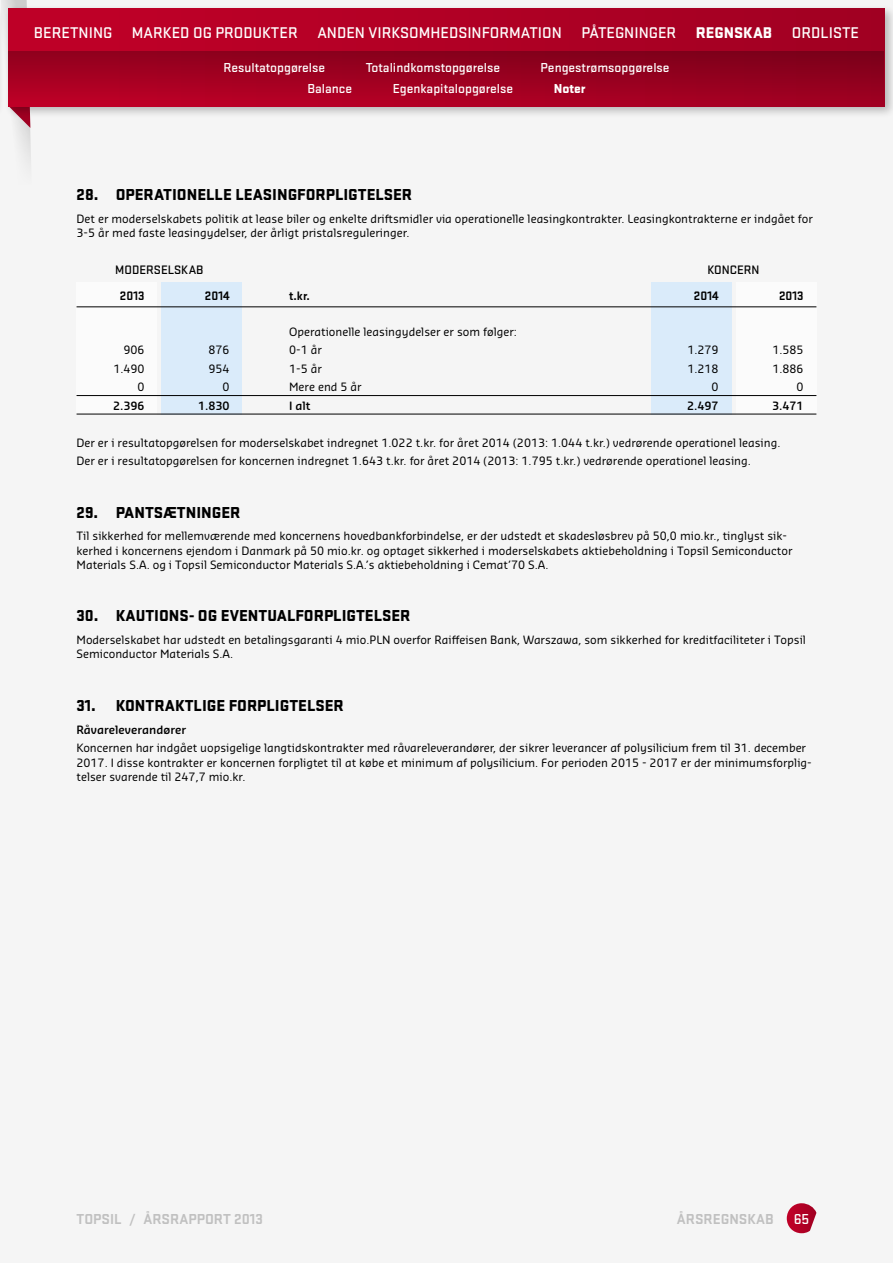
<style>
.page{position:relative;width:893px;height:1263px;background:#f5f5f5}
.page>*{position:absolute;margin:0;border:0;box-sizing:border-box;transform-origin:0 0}
.t1{font:900 16.5px "Stratum 2";color:#000}
.t2{font:500 16.2px "Stratum 2";color:#fff}
.t3{font:700 15px "Stratum 2";color:#c0c0c0}
.t4{font:500 15px "Stratum 2";color:#fff}
.t5{font:500 13.5px "Stratum 2";color:#fff}
.t6{font:900 13.5px "Stratum 2";color:#fff}
.t7{font:700 12.75px "Stratum 2";color:#000}
.t8{font:500 12.75px "Stratum 2";color:#000}
.t9{font:11.25px/14.2px "Sansa Soft Pro";color:#000}
.t10{font:600 11.25px "Sansa Soft Pro";color:#000}
.s1{font-weight:900}
</style>
<div class="page">
<div style="left:77px;top:282px;width:80px;height:132px;background:#fbfbfb"></div>
<div style="left:651px;top:282px;width:80px;height:132px;background:#daebfa"></div>
<div style="left:162px;top:282px;width:80px;height:132px;background:#daebfa"></div>
<div style="left:736px;top:282px;width:80px;height:132px;background:#fbfbfb"></div>
<hr style="left:77px;top:306px;width:739px;height:1px;background:#000">
<hr style="left:77px;top:395px;width:739px;height:1px;background:#000">
<hr style="left:77px;top:414px;width:739px;height:1px;background:#000">
<svg style="left:787px;top:1203px;width:29px;height:30px"></svg>
<svg style="left:2px;top:0;width:29px;height:163px"></svg>
<hr style="left:0;top:5px;width:4px;height:114px;background:#f0f0f0">
<div style="left:5px;top:5px;width:888px;height:114px;background:#000;opacity:.25"></div>
<div style="left:9px;top:9px;width:875px;height:97px;background:linear-gradient(to right,#c10028,#a10022)"></div>
<div style="left:9px;top:51px;width:875px;height:51px;background:linear-gradient(to bottom,#85001b,#af0024)"></div>
<h2 class="t2" style="left:34px;top:22px;width:827px">BERETNING MARKED OG PRODUKTER ANDEN VIRKSOMHEDSINFORMATION PÅTEGNINGER <span class="s1">REGNSKAB</span> ORDLISTE</h2>
<p class="t5" style="left:223px;top:58px;width:115px">RESULTATOPGØRELSE T</p>
<p class="t5" style="left:372px;top:58px;width:142px">OTALINDKOMSTOPGØRELSE P</p>
<p class="t5" style="left:548px;top:58px;width:123px">ENGESTRØMSOPGØRELSE</p>
<p class="t5" style="left:307px;top:79px;width:58px">BALANCE E</p>
<p class="t5" style="left:400px;top:79px;width:115px">GENKAPITALOPGØRELSE</p>
<p class="t6" style="left:554px;top:79px;width:33px">NOTER</p>
<h1 class="t1" style="left:77px;top:182px;width:337px">28. OPERATIONELLE LEASINGFORPLIGTELSER</h1>
<p class="t9" style="left:77px;top:211px;width:738px">Det er moderselskabets politik at lease biler og enkelte driftsmidler via operationelle leasingkontrakter. Leasingkontrakterne er indgået for<br>3-5 år med faste leasingydelser, der årligt pristalsreguleringer.</p>
<p class="t8" style="left:115px;top:261px;width:105px">MODERSELSKABK</p>
<p class="t8" style="left:714px;top:261px;width:47px">ONCERN</p>
<p class="t7" style="left:120px;top:287px;width:26px">2013</p>
<p class="t7" style="left:205px;top:287px;width:26px">2014</p>
<p class="t7" style="left:289px;top:287px;width:22px">T.KR.</p>
<p class="t7" style="left:694px;top:287px;width:26px">2014</p>
<p class="t7" style="left:779px;top:287px;width:26px">2013</p>
<p class="t9" style="left:289px;top:324px;width:229px">Operationelle leasingydelser er som følger:</p>
<p class="t9" style="left:123px;top:342px;width:23px">906</p>
<p class="t9" style="left:208px;top:342px;width:23px">876</p>
<p class="t9" style="left:289px;top:342px;width:34px">0-1 år</p>
<p class="t9" style="left:687px;top:342px;width:33px">1.279</p>
<p class="t9" style="left:772px;top:342px;width:33px">1.585</p>
<p class="t9" style="left:113px;top:361px;width:33px">1.490</p>
<p class="t9" style="left:208px;top:361px;width:23px">954</p>
<p class="t9" style="left:289px;top:361px;width:34px">1-5 år</p>
<p class="t9" style="left:687px;top:361px;width:33px">1.218</p>
<p class="t9" style="left:772px;top:361px;width:33px">1.886</p>
<p class="t9" style="left:137px;top:379px;width:9px">0</p>
<p class="t9" style="left:223px;top:379px;width:9px">0</p>
<p class="t9" style="left:289px;top:379px;width:74px">Mere end 5 år</p>
<p class="t9" style="left:712px;top:379px;width:9px">0</p>
<p class="t9" style="left:797px;top:379px;width:9px">0</p>
<p class="t10" style="left:113px;top:398px;width:33px">2.396</p>
<p class="t10" style="left:198px;top:398px;width:33px">1.830</p>
<p class="t10" style="left:289px;top:398px;width:23px">I alt</p>
<p class="t10" style="left:687px;top:398px;width:33px">2.497</p>
<p class="t10" style="left:772px;top:398px;width:33px">3.471</p>
<p class="t9" style="left:76px;top:433px;width:705px;line-height:18.5px">Der er i resultatopgørelsen for moderselskabet indregnet 1.022 t.kr. for året 2014 (2013: 1.044 t.kr.) vedrørende operationel leasing.<br>Der er i resultatopgørelsen for koncernen indregnet 1.643 t.kr. for året 2014 (2013: 1.795 t.kr.) vedrørende operationel leasing.</p>
<h1 class="t1" style="left:77px;top:500px;width:165px">29. PANTSÆTNINGER</h1>
<p class="t9" style="left:77px;top:529px;width:717px">Til sikkerhed for mellemværende med koncernens hovedbankforbindelse, er der udstedt et skadesløsbrev på 50,0 mio.kr., tinglyst sik&shy;kerhed i koncernens ejendom i Danmark på 50 mio.kr. og optaget sikkerhed i moderselskabets aktiebeholdning i Topsil Semiconductor<br>Materials S.A. og i Topsil Semiconductor Materials S.A.’s aktiebeholdning i Cemat’70 S.A.</p>
<h1 class="t1" style="left:77px;top:604px;width:335px">30. KAUTIONS- OG EVENTUALFORPLIGTELSER</h1>
<p class="t9" style="left:77px;top:632px;width:731px">Moderselskabet har udstedt en betalingsgaranti 4 mio.PLN overfor Raiffeisen Bank, Warszawa, som sikkerhed for kreditfaciliteter i Topsil<br>Semiconductor Materials S.A.</p>
<h1 class="t1" style="left:77px;top:693px;width:269px">31. KONTRAKTLIGE FORPLIGTELSER</h1>
<p class="t10" style="left:77px;top:722px;width:111px">Råvareleverandører</p>
<p class="t9" style="left:77px;top:740px;width:737px">Koncernen har indgået uopsigelige langtidskontrakter med råvareleverandører, der sikrer leverancer af polysilicium frem til 31. december<br>2017. I disse kontrakter er koncernen forpligtet til at købe et minimum af polysilicium. For perioden 2015 - 2017 er der minimumsforplig&shy;telser svarende til 247,7 mio.kr.</p>
<h3 class="t3" style="left:77px;top:1208px;width:188px">TOPSIL / ÅRSRAPPORT 2013</h3>
<h3 class="t3" style="left:677px;top:1208px;width:98px">ÅRSREGNSKAB</h3>
<h3 class="t4" style="left:794px;top:1208px;width:17px">65</h3>
</div>
